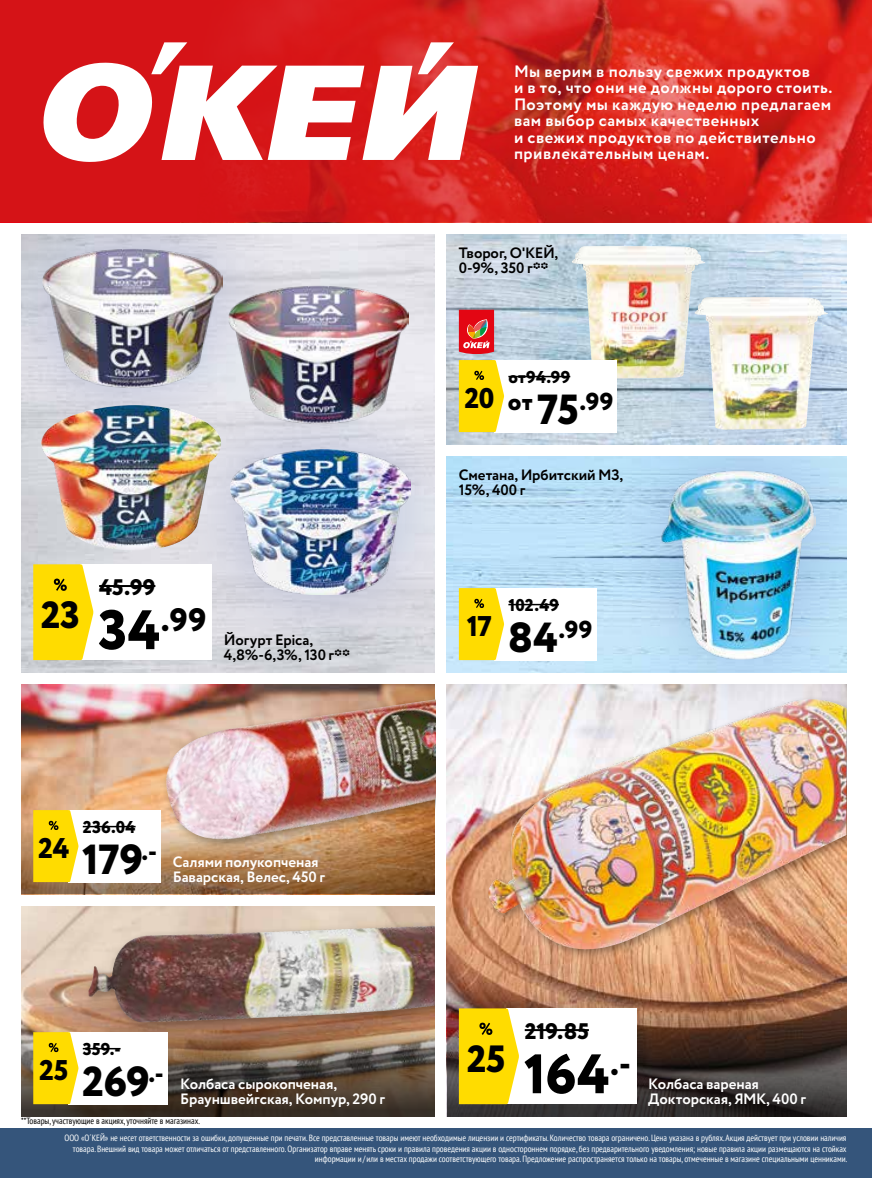
<style>
.page{position:relative;width:872px;height:1178px;background:#fff}
.page>*{position:absolute;margin:0;border:0;box-sizing:border-box;transform-origin:0 0}
.t1{font:800 55.5px "Circe";color:#000}
.t2{font:800 42px "Circe";letter-spacing:-.015em;color:#000}
.t3{font:800 37.95px "Circe";color:#000}
.t4{font:800 32.4px "Circe";color:#000}
.t5{font:800 28.5px "Circe";letter-spacing:-.01em;color:#000}
.t6{font:800 24.45px "Circe";color:#000}
.t7{font:800 22.5px "Circe";color:#000}
.t8{font:800 17.1px "Circe";letter-spacing:.01em;color:#000}
.t9{font:700 16.5px/16.5px "Circe";letter-spacing:.03em;color:#fff}
.t10{font:700 15px/15px "Circe";letter-spacing:-.005em;color:#fff}
.t11{font:700 15px/15px "Circe";letter-spacing:-.005em;color:#000}
.t12{font:condensed 9px/10.5px "PT Sans";color:#fff;text-align:right}
.t13{font:condensed 9px "PT Sans";color:#000}
.s1{font-size:42px}
.s2{font-size:55.5px}
</style>
<div class="page">
<img style="left:21px;top:684px;width:414px;height:126px">
<img style="left:447px;top:684px;width:399px;height:282px">
<img style="left:21px;top:906px;width:414px;height:96px">
<svg style="left:447px;top:966px;width:399px;height:150px;background:#735341"></svg>
<svg style="left:21px;top:810px;width:414px;height:84px;background:#9b6f46"></svg>
<img style="left:21px;top:1002px;width:414px;height:114px">
<img style="left:447px;top:234px;width:185px;height:210px">
<img style="left:447px;top:456px;width:149px;height:216px">
<img style="left:571px;top:246px;width:61px;height:133px">
<div style="left:632px;top:234px;width:214px;height:210px;background:#455ba6;opacity:.3"></div>
<img style="left:694px;top:297px;width:134px;height:133px">
<div style="left:21px;top:234px;width:266px;height:222px;background:#455ba6;opacity:.3"></div>
<img style="left:42px;top:248px;width:180px;height:147px">
<img style="left:228px;top:285px;width:181px;height:94px">
<img style="left:41px;top:405px;width:123px;height:145px">
<div style="left:164px;top:379px;width:271px;height:285px;background:#455ba6;opacity:.3"></div>
<img style="left:231px;top:449px;width:180px;height:146px">
<div style="left:83px;top:920px;width:352px;height:114px;background:#000;opacity:.35"></div>
<img style="left:86px;top:925px;width:349px;height:97px">
<div style="left:161px;top:694px;width:275px;height:156px;background:#000;opacity:.35"></div>
<img style="left:160px;top:699px;width:276px;height:145px">
<div style="left:483px;top:694px;width:363px;height:266px;background:#000;opacity:.35"></div>
<img style="left:488px;top:699px;width:358px;height:250px">
<div style="left:596px;top:456px;width:250px;height:216px;background:#455ba6;opacity:.3"></div>
<img style="left:660px;top:470px;width:156px;height:189px">
<div style="left:0;top:1128px;width:872px;height:50px;background:#35557b"></div>
<div style="left:69px;top:810px;width:92px;height:72px;background:#fff"></div>
<hr style="left:83px;top:826px;width:53px;height:1px;background:#000">
<svg style="left:33px;top:810px;width:45px;height:72px;background:#fbdb15"></svg>
<div style="left:69px;top:1032px;width:99px;height:72px;background:#fff"></div>
<hr style="left:83px;top:1048px;width:38px;height:1px;background:#000">
<svg style="left:33px;top:1032px;width:45px;height:72px;background:#fadb15"></svg>
<div style="left:506px;top:1008px;width:130px;height:96px;background:#fff"></div>
<hr style="left:525px;top:1029px;width:64px;height:2px;background:#000">
<svg style="left:459px;top:1008px;width:60px;height:96px;background:#fbdb17"></svg>
<div style="left:494px;top:588px;width:103px;height:72px;background:#fff"></div>
<hr style="left:508px;top:604px;width:51px;height:1px;background:#000">
<svg style="left:459px;top:588px;width:45px;height:72px;background:#fbdc17"></svg>
<div style="left:494px;top:360px;width:123px;height:72px;background:#fff"></div>
<hr style="left:508px;top:376px;width:62px;height:1px;background:#000">
<svg style="left:459px;top:360px;width:45px;height:72px;background:#fbdc17"></svg>
<div style="left:80px;top:564px;width:132px;height:96px;background:#fff"></div>
<hr style="left:99px;top:585px;width:56px;height:2px;background:#000">
<svg style="left:33px;top:564px;width:60px;height:96px;background:#fbdb17"></svg>
<svg style="left:459px;top:310px;width:35px;height:44px;background:#dc3434"></svg>
<img style="left:703px;top:0;width:169px;height:222px">
<svg style="left:0;top:0;width:703px;height:222px;background:#d41f1d"></svg>
<svg style="left:38px;top:42px;width:440px;height:121px"></svg>
<h3 class="t9" style="left:514px;top:64px;width:320px">Мы верим в пользу свежих продуктов<br>и в то, что они не должны дорого стоить.<br>Поэтому мы каждую неделю предлагаем вам выбор самых качественных<br>и свежих продуктов по действительно привлекательным ценам.</h3>
<h3 class="t11" style="left:459px;top:246px;width:101px">Творог, О'КЕЙ,<br>0-9%, 350 г**</h3>
<h3 class="t5" style="left:464px;top:379px;width:31px">20</h3>
<h3 class="t8" style="left:508px;top:366px;width:63px">от94.99</h3>
<h3 class="t6" style="left:508px;top:385px;width:107px">от <span class="s1">75</span>.99</h3>
<h3 class="t3" style="left:41px;top:589px;width:41px">23</h3>
<h3 class="t7" style="left:99px;top:572px;width:58px">45.99</h3>
<h3 class="t4" style="left:98px;top:598px;width:110px"><span class="s2">34</span>.99</h3>
<h3 class="t11" style="left:224px;top:633px;width:128px">Йогурт Epica,<br>4,8%-6,3%, 130 г**</h3>
<h3 class="t8" style="left:83px;top:816px;width:54px">236.04</h3>
<h3 class="t5" style="left:38px;top:829px;width:33px">24</h3>
<h2 class="t2" style="left:82px;top:831px;width:76px">179<sup>.-</sup></h2>
<h3 class="t10" style="left:173px;top:855px;width:154px">Салями полукопченая<br>Баварская, Велес, 450 г</h3>
<h3 class="t5" style="left:39px;top:1051px;width:31px">25</h3>
<h3 class="t8" style="left:83px;top:1038px;width:39px">359.-</h3>
<h2 class="t2" style="left:82px;top:1053px;width:83px">269<sup>.-</sup></h2>
<h3 class="t10" style="left:180px;top:1077px;width:206px">Колбаса сырокопченая,<br>Брауншвейгская, Компур, 290 г</h3>
<p class="t13" style="left:21px;top:1115px;width:180px">**Товары, участвующие в акциях, уточняйте в магазинах.</p>
<h3 class="t11" style="left:459px;top:468px;width:166px">Сметана, Ирбитский МЗ,<br>15%, 400 г</h3>
<h3 class="t5" style="left:467px;top:607px;width:27px">17</h3>
<h3 class="t8" style="left:508px;top:594px;width:52px">102.49</h3>
<h3 class="t6" style="left:508px;top:613px;width:86px"><span class="s1">84</span>.99</h3>
<h3 class="t3" style="left:467px;top:1033px;width:40px">25</h3>
<h3 class="t7" style="left:525px;top:1016px;width:66px">219.85</h3>
<h1 class="t1" style="left:524px;top:1036px;width:108px">164<sup>.-</sup></h1>
<h3 class="t10" style="left:648px;top:1077px;width:159px">Колбаса вареная<br>Докторская, ЯМК, 400 г</h3>
<p class="t12" style="left:64px;top:1132px;width:784px">ООО «О´КЕЙ» не несет ответственности за ошибки, допущенные при печати. Все представленные товары имеют необходимые лицензии и сертификаты. Количество товара ограничено. Цена указана в рублях. Акция действует при условии наличия товара. Внешний вид товара может отличаться от представленного. Организатор вправе менять сроки и правила проведения акции в одностороннем порядке, без предварительного уведомления; новые правила акции размещаются на стойках информации и / или в местах продажи соответствующего товара. Предложение распространяется только на товары, отмеченные в магазине специальными ценниками.</p>
</div>
